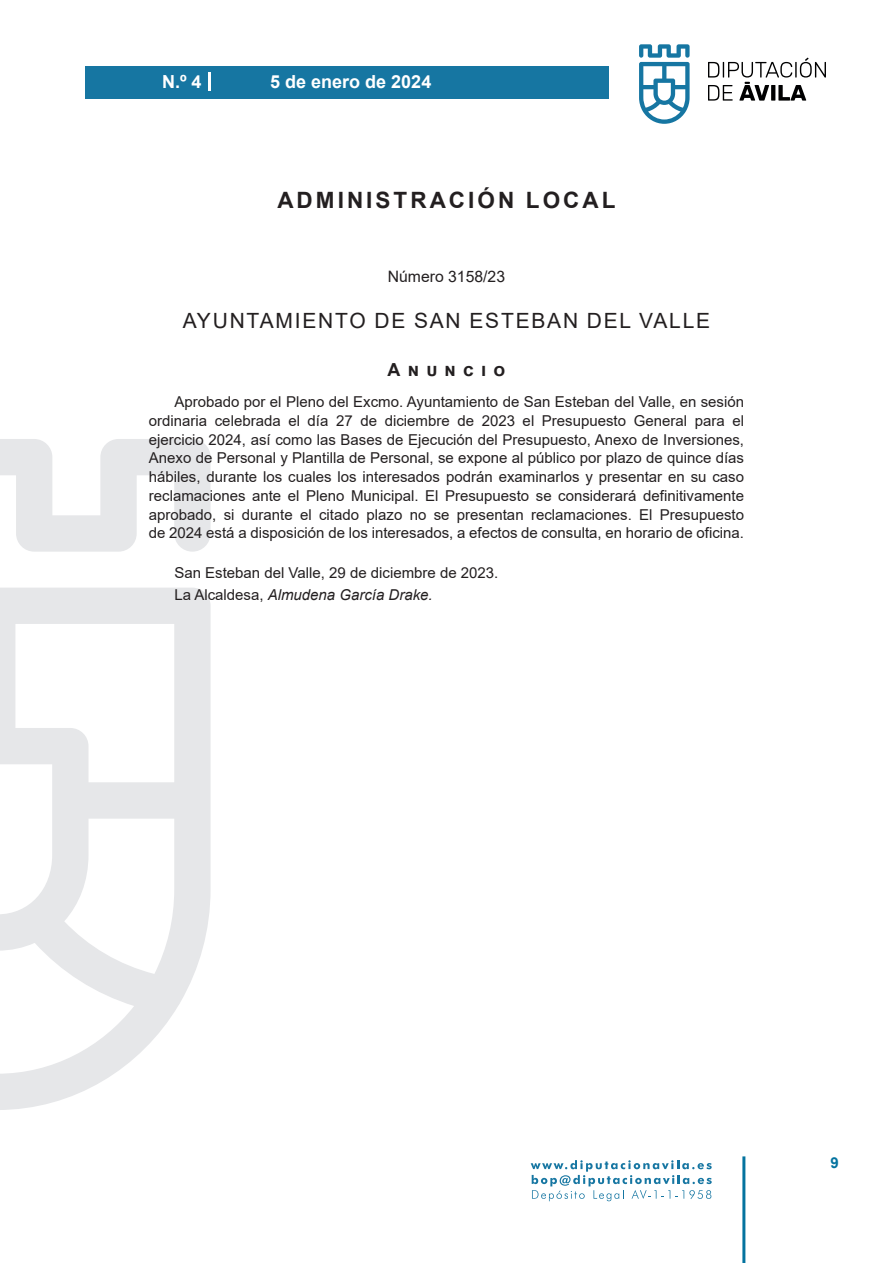
<style>
.page{position:relative;width:893px;height:1263px;background:#fff}
.page>*{position:absolute;margin:0;border:0;box-sizing:border-box;transform-origin:0 0}
.h1__secion{font:700 22.5px "Arial";letter-spacing:.135em;color:#231f20}
.h2__organismo{font:21px "Arial";letter-spacing:.085em;color:#231f20}
.t1{font:700 18px "Arial";color:#fff}
.anuncio{font:700 18px "Arial";letter-spacing:.4em;color:#231f20}
.numero{font:15.75px "Arial";color:#231f20}
.texto_normal{font:15px/18.8px "Arial";color:#231f20;text-align:justify}
.fecha{font:15px "Arial";color:#231f20}
.firma{font:italic 15px "Arial";color:#231f20}
.t2{font:700 15px "Arial";color:#04739f}
.s1{font-style:normal}
</style>
<div class="page">
<svg style="left:531px;top:1160px;width:181px;height:41px"></svg>
<div style="left:85px;top:66px;width:523px;height:33px;background:#1676a2"></div>
<svg style="left:639px;top:44px;width:51px;height:80px"></svg>
<svg style="left:708px;top:58px;width:118px;height:43px"></svg>
<hr style="left:742px;top:1156px;width:3px;height:107px;background:#04739f">
<svg style="left:208px;top:72px;width:2px;height:18px"></svg>
<svg style="left:0;top:439px;width:211px;height:671px"></svg>
<p class="t1" style="left:162px;top:69px;width:41px">N.º 4</p>
<p class="t1" style="left:270px;top:69px;width:163px">5 de enero de 2024</p>
<p class="h1__secion" style="left:277px;top:184px;width:340px">ADMINISTRACIÓN LOCAL</p>
<p class="numero" style="left:388px;top:266px;width:119px">Número 3158/23</p>
<p class="h2__organismo" style="left:183px;top:307px;width:529px">AYUNTAMIENTO DE SAN ESTEBAN DEL VALLE</p>
<p class="anuncio" style="left:388px;top:356px;width:119px">Anuncio</p>
<p class="texto_normal" style="left:149px;top:392px;width:597px;text-indent:26px">Aprobado por el Pleno del Excmo. Ayuntamiento de San Esteban del Valle, en sesión ordinaria celebrada el día 27 de diciembre de 2023 el Presupuesto General para el ejercicio 2024, así como las Bases de Ejecución del Presupuesto, Anexo de Inversiones, Anexo de Personal y Plantilla de Personal, se expone al público por plazo de quince días hábiles, durante los cuales los interesados podrán examinarlos y presentar en su caso reclamaciones ante el Pleno Municipal. El Presupuesto se considerará definitivamente aprobado, si durante el citado plazo no se presentan reclamaciones. El Presupuesto de 2024 está a disposición de los interesados, a efectos de consulta, en horario de oficina.</p>
<p class="fecha" style="left:174px;top:562px;width:326px">San Esteban del Valle, 29 de diciembre de 2023.</p>
<p class="firma" style="left:174px;top:585px;width:260px"><span class="s1">La Alcaldesa,</span> Almudena García Drake.</p>
<p class="t2" style="left:831px;top:1152px;width:10px">9</p>
</div>
